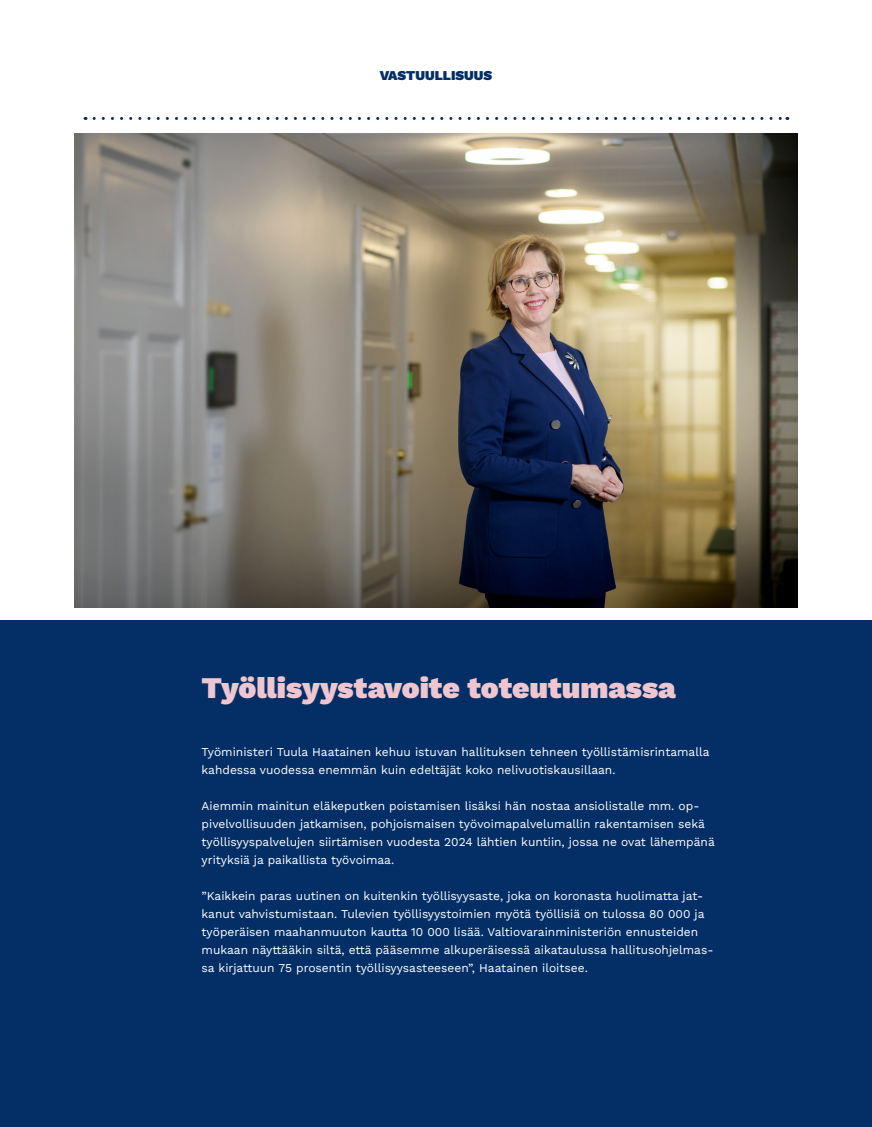
<style>
.page{position:relative;width:872px;height:1127px;background:#fff}
.page>*{position:absolute;margin:0;border:0;box-sizing:border-box;transform-origin:0 0}
.t1{font:900 30px "Work Sans";color:#efc5d0}
.t2{font:900 13.5px "Work Sans";color:#042f66}
.t3{font:12px/18px "Work Sans";color:#fff}
</style>
<div class="page">
<svg style="left:94px;top:117px;width:694px;height:3px"></svg>
<div style="left:0;top:621px;width:872px;height:506px;background:#042f66"></div>
<img style="left:74px;top:134px;width:723px;height:474px">
<p class="t2" style="left:380px;top:65px;width:114px">VASTUULLISUUS</p>
<h1 class="t1" style="left:202px;top:665px;width:476px">Työllisyystavoite toteutumassa</h1>
<p class="t3" style="left:202px;top:742px;width:509px">Työministeri Tuula Haatainen kehuu istuvan hallituksen tehneen työllistämisrintamalla kahdessa vuodessa enemmän kuin edeltäjät koko nelivuotiskausillaan.</p>
<p class="t3" style="left:202px;top:796px;width:515px">Aiemmin mainitun eläkeputken poistamisen lisäksi hän nostaa ansiolistalle mm. op&shy;pivelvollisuuden jatkamisen, pohjoismaisen työvoimapalvelumallin rakentamisen sekä työllisyyspalvelujen siirtämisen vuodesta 2024 lähtien kuntiin, jossa ne ovat lähempänä yrityksiä ja paikallista työvoimaa.</p>
<p class="t3" style="left:202px;top:886px;width:513px">”Kaikkein paras uutinen on kuitenkin työllisyysaste, joka on koronasta huolimatta jat&shy;kanut vahvistumistaan. Tulevien työllisyystoimien myötä työllisiä on tulossa 80 000 ja työperäisen maahanmuuton kautta 10 000 lisää. Valtiovarainministeriön ennusteiden mukaan näyttääkin siltä, että pääsemme alkuperäisessä aikataulussa hallitusohjelmas&shy;sa kirjattuun 75 prosentin työllisyysasteeseen”, Haatainen iloitsee.</p>
</div>
